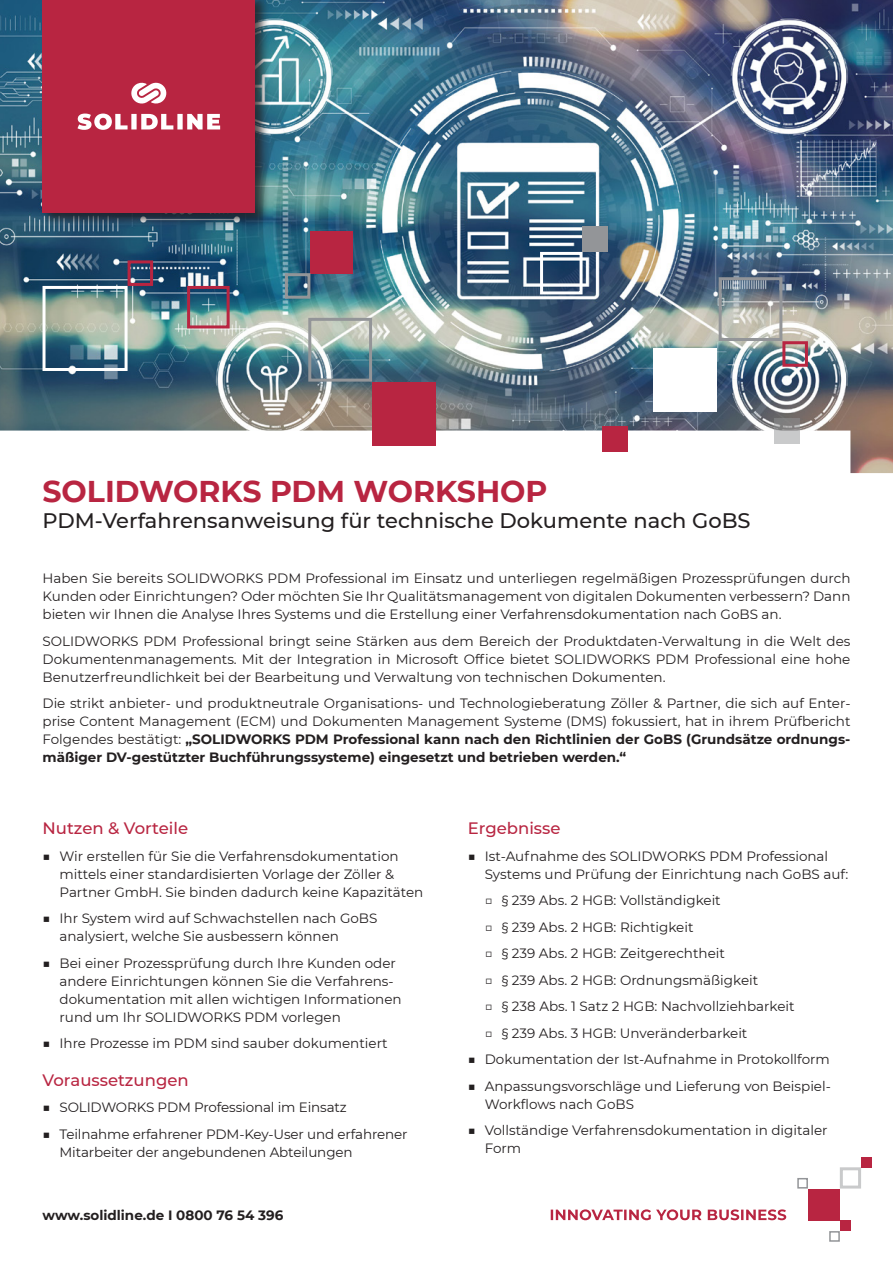
<style>
.page{position:relative;width:893px;height:1263px;background:#fff}
.page>*{position:absolute;margin:0;border:0;box-sizing:border-box;transform-origin:0 0}
.t1{font:700 30px "Montserrat";color:#b82541}
.t2{font:500 21px "Montserrat";color:#231f20}
.t3{font:500 16.5px "Montserrat";color:#b82541}
.t4{font:13.5px/18px "Montserrat";color:#231f20}
.t5{font:700 13.5px "Montserrat";color:#231f20}
.s1{font-weight:700}
</style>
<div class="page">
<img style="left:0;top:0;width:893px;height:473px">
<div style="left:40px;top:0;width:229px;height:227px;background:#231f20;opacity:.75"></div>
<div style="left:43px;top:0;width:212px;height:213px;background:#b82541"></div>
<svg style="left:78px;top:82px;width:142px;height:48px"></svg>
<div style="left:861px;top:1157px;width:11px;height:10px;background:#b82541"></div>
<div style="left:840px;top:1220px;width:10px;height:11px;background:#b82541"></div>
<div style="left:808px;top:1188px;width:32px;height:32px;background:#b82541"></div>
<div style="left:840px;top:1167px;width:21px;height:21px;border:3px solid #939598"></div>
<div style="left:829px;top:1231px;width:11px;height:11px;border:2px solid #939598"></div>
<div style="left:797px;top:1178px;width:11px;height:10px;border:2px solid #939598"></div>
<svg style="left:551px;top:1209px;width:235px;height:11px"></svg>
<div style="left:187px;top:286px;width:43px;height:42px;border:3px solid #b82541"></div>
<div style="left:308px;top:318px;width:64px;height:64px;border:3px solid #939598"></div>
<div style="left:719px;top:277px;width:63px;height:64px;border:3px solid #939598"></div>
<div style="left:372px;top:382px;width:64px;height:63px;background:#b82541"></div>
<div style="left:602px;top:426px;width:26px;height:26px;background:#b82541"></div>
<div style="left:782px;top:341px;width:26px;height:26px;border:3px solid #b82541"></div>
<svg style="left:774px;top:418px;width:25px;height:25px"></svg>
<div style="left:310px;top:231px;width:43px;height:42px;background:#b82541"></div>
<div style="left:653px;top:348px;width:63px;height:63px;background:#fff"></div>
<div style="left:540px;top:252px;width:43px;height:42px;border:3px solid #fff"></div>
<div style="left:43px;top:286px;width:85px;height:85px;border:3px solid #fff"></div>
<div style="left:285px;top:273px;width:25px;height:26px;border:3px solid #939598"></div>
<div style="left:583px;top:226px;width:25px;height:26px;background:#939598"></div>
<div style="left:128px;top:260px;width:25px;height:26px;border:3px solid #b82541"></div>
<p class="t1" style="left:43px;top:470px;width:507px">SOLIDWORKS PDM WORKSHOP</p>
<p class="t2" style="left:43px;top:505px;width:710px">PDM-Verfahrensanweisung für technische Dokumente nach GoBS</p>
<p class="t4" style="left:43px;top:569px;width:809px;text-align:justify">Haben Sie bereits SOLIDWORKS PDM Professional im Einsatz und unterliegen regelmäßigen Prozessprüfungen durch Kunden oder Einrichtungen? Oder möchten Sie Ihr Qualitätsmanagement von digitalen Dokumenten verbessern? Dann bieten wir Ihnen die Analyse Ihres Systems und die Erstellung einer Verfahrensdokumentation nach GoBS an.</p>
<p class="t4" style="left:43px;top:631px;width:809px;text-align:justify">SOLIDWORKS PDM Professional bringt seine Stärken aus dem Bereich der Produktdaten-Verwaltung in die Welt des Dokumentenmanagements. Mit der Integration in Microsoft Office bietet SOLIDWORKS PDM Professional eine hohe Benutzerfreundlichkeit bei der Bearbeitung und Verwaltung von technischen Dokumenten.</p>
<p class="t4" style="left:43px;top:694px;width:809px;text-align:justify">Die strikt anbieter- und produktneutrale Organisations- und Technologieberatung Zöller &amp; Partner, die sich auf Enter&shy;prise Content Management (ECM) und Dokumenten Management Systeme (DMS) fokussiert, hat in ihrem Prüfbericht Folgendes bestätigt: <span class="s1">„SOLIDWORKS PDM Professional kann nach den Richtlinien der GoBS (Grundsätze ordnungs&shy;mäßiger DV-gestützter Buchführungssysteme) eingesetzt und betrieben werden.“</span></p>
<p class="t3" style="left:43px;top:817px;width:147px">Nutzen &amp; Vorteile</p>
<p class="t4" style="left:60px;top:847px;width:365px;text-indent:-17px"><span class="s1">■</span> Wir erstellen für Sie die Verfahrensdokumentation mittels einer standardisierten Vorlage der Zöller &amp;<br>Partner GmbH. Sie binden dadurch keine Kapazitäten</p>
<p class="t4" style="left:60px;top:909px;width:319px;text-indent:-17px"><span class="s1">■</span> Ihr System wird auf Schwachstellen nach GoBS analysiert, welche Sie ausbessern können</p>
<p class="t4" style="left:60px;top:954px;width:344px;text-indent:-17px"><span class="s1">■</span> Bei einer Prozessprüfung durch Ihre Kunden oder andere Einrichtungen können Sie die Verfahrens&shy;dokumentation mit allen wichtigen Informationen rund um Ihr SOLIDWORKS PDM vorlegen</p>
<p class="t4" style="left:43px;top:1034px;width:347px"><span class="s1">■</span> Ihre Prozesse im PDM sind sauber dokumentiert</p>
<p class="t3" style="left:43px;top:1068px;width:148px">Voraussetzungen</p>
<p class="t4" style="left:43px;top:1098px;width:306px"><span class="s1">■</span> SOLIDWORKS PDM Professional im Einsatz</p>
<p class="t4" style="left:60px;top:1124px;width:350px;text-indent:-17px"><span class="s1">■</span> Teilnahme erfahrener PDM-Key-User und erfahrener<br>Mitarbeiter der angebundenen Abteilungen</p>
<p class="t5" style="left:43px;top:1206px;width:242px">www.solidline.de I 0800 76 54 396</p>
<p class="t3" style="left:468px;top:817px;width:94px">Ergebnisse</p>
<p class="t4" style="left:485px;top:847px;width:365px;text-indent:-17px"><span class="s1">■</span> Ist-Aufnahme des SOLIDWORKS PDM Professional<br>Systems und Prüfung der Einrichtung nach GoBS auf:</p>
<p class="t4" style="left:485px;top:891px;width:237px">□ § 239 Abs. 2 HGB: Vollständigkeit</p>
<p class="t4" style="left:485px;top:918px;width:210px">□ § 239 Abs. 2 HGB: Richtigkeit</p>
<p class="t4" style="left:485px;top:944px;width:242px">□ § 239 Abs. 2 HGB: Zeitgerechtheit</p>
<p class="t4" style="left:485px;top:971px;width:275px">□ § 239 Abs. 2 HGB: Ordnungsmäßigkeit</p>
<p class="t4" style="left:485px;top:997px;width:311px">□ § 238 Abs. 1 Satz 2 HGB: Nachvollziehbarkeit</p>
<p class="t4" style="left:485px;top:1024px;width:264px">□ § 239 Abs. 3 HGB: Unveränderbarkeit</p>
<p class="t4" style="left:468px;top:1050px;width:364px"><span class="s1">■</span> Dokumentation der Ist-Aufnahme in Protokollform</p>
<p class="t4" style="left:485px;top:1077px;width:348px;text-indent:-17px"><span class="s1">■</span> Anpassungsvorschläge und Lieferung von Beispiel-<br>Workflows nach GoBS</p>
<p class="t4" style="left:485px;top:1121px;width:344px;text-indent:-17px"><span class="s1">■</span> Vollständige Verfahrensdokumentation in digitaler<br>Form</p>
</div>
